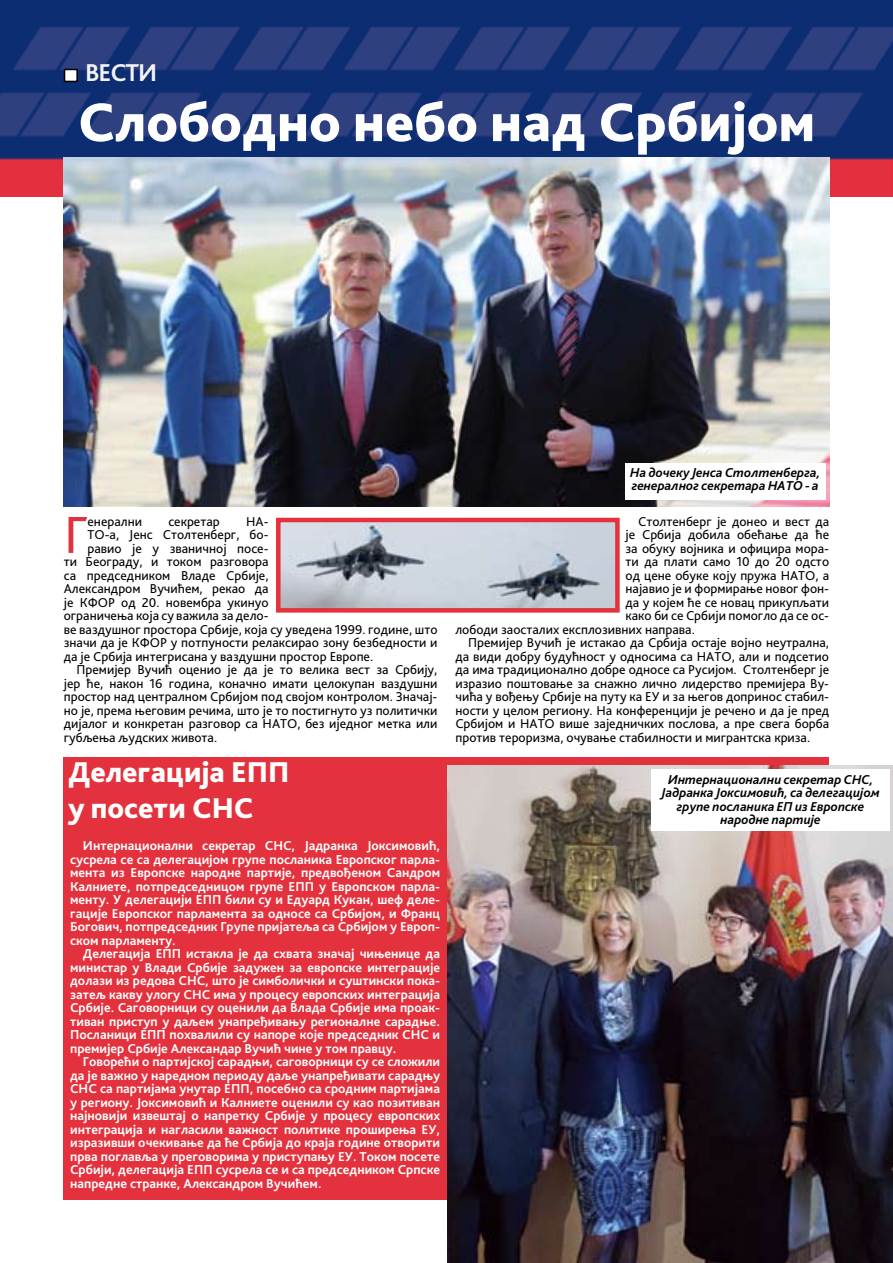
<style>
.page{position:relative;width:893px;height:1263px;background:#fff}
.page>*{position:absolute;margin:0;border:0;box-sizing:border-box;transform-origin:0 0}
.t1{font:800 57px "Bliss Pro";color:#fff}
.t2{font:54.45px "Bliss Pro";color:#e3323d}
.t3{font:800 30px/36px "Bliss Pro";color:#fff}
.t4{font:700 25.5px "Bliss Pro";letter-spacing:-.04em;color:#f3f3f3}
.t5{font:13.5px "Bliss Pro";color:#000}
.t6{font:700 13.5px/13.5px "Bliss Pro";color:#fff;text-align:justify}
.t7{font:italic 700 13.5px/13.5px "Bliss Pro";color:#000}
</style>
<div class="page">
<img style="left:0;top:0;width:893px;height:196px">
<div style="left:65px;top:69px;width:12px;height:12px;background:#fff"></div>
<div style="left:64px;top:69px;width:14px;height:13px;border:2px solid #000"></div>
<div style="left:64px;top:757px;width:765px;height:442px;background:#e3323d"></div>
<img style="left:281px;top:523px;width:334px;height:85px">
<div style="left:276px;top:518px;width:344px;height:95px;border:4px solid #e3323d"></div>
<img style="left:64px;top:157px;width:765px;height:349px">
<img style="left:448px;top:765px;width:445px;height:498px">
<div style="left:625px;top:463px;width:200px;height:37px;background:#fff"></div>
<div style="left:652px;top:770px;width:238px;height:61px;background:#fff"></div>
<h3 class="t4" style="left:85px;top:57px;width:74px">ВЕСТИ</h3>
<h1 class="t1" style="left:78px;top:87px;width:739px">Слободно небо над Србијом</h1>
<h2 class="t2" style="left:64px;top:501px;width:25px">Г</h2>
<p class="t5" style="left:88px;top:513px;width:56px">енерални</p>
<p class="t5" style="left:168px;top:513px;width:53px">секретар</p>
<p class="t5" style="left:246px;top:513px;width:24px">НА-</p>
<p class="t5" style="left:88px;top:526px;width:183px">ТО-а, Јенс Столтенберг, бо-</p>
<p class="t5" style="left:88px;top:540px;width:182px">равио је у званичној посе-</p>
<p class="t5" style="left:64px;top:553px;width:206px">ти Београду, и током разговора</p>
<p class="t5" style="left:64px;top:567px;width:206px">са председником Владе Србије,</p>
<p class="t5" style="left:64px;top:580px;width:206px">Александром Вучићем, рекао да</p>
<p class="t5" style="left:64px;top:594px;width:206px">је КФОР од 20. новембра укинуо</p>
<p class="t5" style="left:64px;top:607px;width:206px">ограничења која су важила за дело-</p>
<p class="t5" style="left:64px;top:621px;width:375px">ве ваздушног простора Србије, која су уведена 1999. године, што</p>
<p class="t5" style="left:64px;top:634px;width:375px">значи да је КФОР у потпуности релаксирао зону безбедности и</p>
<p class="t5" style="left:64px;top:648px;width:311px">да је Србија интегрисана у ваздушни простор Европе.</p>
<p class="t5" style="left:77px;top:661px;width:362px">Премијер Вучић оценио је да је то велика вест за Србију,</p>
<p class="t5" style="left:64px;top:675px;width:375px">јер ће, након 16 година, коначно имати целокупан ваздушни</p>
<p class="t5" style="left:64px;top:688px;width:375px">простор над централном Србијом под својом контролом. Значај-</p>
<p class="t5" style="left:64px;top:702px;width:375px">но је, према његовим речима, што је то постигнуто уз политички</p>
<p class="t5" style="left:64px;top:715px;width:375px">дијалог и конкретан разговор са НАТО, без иједног метка или</p>
<p class="t5" style="left:64px;top:729px;width:155px">губљења људских живота.</p>
<h3 class="t3" style="left:68px;top:754px;width:223px">Делегација ЕПП у посети СНС</h3>
<p class="t6" style="left:70px;top:838px;width:371px;text-indent:13px">Интернационални секретар СНС, Јадранка Јоксимовић, сусрела се са делегацијом групе посланика Европског парла&shy;мента из Европске народне партије, предвођеном Сандром Калниете, потпредседницом групе ЕПП у Европском парла&shy;менту. У делегацији ЕПП били су и Едуард Кукан, шеф деле&shy;гације Европског парламента за односе са Србијом, и Франц Богович, потпредседник Групе пријатеља са Србијом у Европ&shy;ском парламенту.</p>
<p class="t6" style="left:70px;top:946px;width:371px;text-indent:13px">Делегација ЕПП истакла је да схвата значај чињенице да министар у Влади Србије задужен за европске интеграције долази из редова СНС, што је симболички и суштински пока&shy;затељ какву улогу СНС има у процесу европских интеграција Србије. Саговорници су оценили да Влада Србије има проак&shy;тиван приступ у даљем унапређивању регионалне сарадње.<br>Посланици ЕПП похвалили су напоре које председник СНС и премијер Србије Александар Вучић чине у том правцу.</p>
<p class="t6" style="left:70px;top:1054px;width:371px;text-indent:13px">Говорећи о партијској сарадњи, саговорници су се сложили да је важно у наредном периоду даље унапређивати сарадњу СНС са партијама унутар ЕПП, посебно са сродним партијама у региону. Јоксимовић и Калниете оценили су као позитиван најновији извештај о напретку Србије у процесу европских интеграција и нагласили важност политике проширења ЕУ, изразивши очекивање да ће Србија до краја године отворити прва поглавља у преговорима у приступању ЕУ. Током посете Србији, делегација ЕПП сусрела се и са председником Српске напредне странке, Александром Вучићем.</p>
<p class="t7" style="left:630px;top:465px;width:192px">На дочеку Јенса Столтенберга, генералног секретара НАТО - а</p>
<p class="t5" style="left:638px;top:513px;width:192px">Столтенберг је донео и вест да</p>
<p class="t5" style="left:625px;top:526px;width:205px">је Србија добила обећање да ће</p>
<p class="t5" style="left:625px;top:540px;width:205px">за обуку војника и официра мора-</p>
<p class="t5" style="left:625px;top:553px;width:205px">ти да плати само 10 до 20 одсто</p>
<p class="t5" style="left:625px;top:567px;width:205px">од цене обуке коју пружа НАТО, а</p>
<p class="t5" style="left:625px;top:580px;width:205px">најавио је и формирање новог фон-</p>
<p class="t5" style="left:625px;top:594px;width:205px">да у којем ће се новац прикупљати</p>
<p class="t5" style="left:625px;top:607px;width:205px">како би се Србији помогло да се ос-</p>
<p class="t5" style="left:455px;top:621px;width:241px">лободи заосталих експлозивних направа.</p>
<p class="t5" style="left:468px;top:634px;width:362px">Премијер Вучић је истакао да Србија остаје војно неутрална,</p>
<p class="t5" style="left:455px;top:648px;width:375px">да види добру будућност у односима са НАТО, али и подсетио</p>
<p class="t5" style="left:455px;top:661px;width:375px">да има традиционално добре односе са Русијом. Столтенберг је</p>
<p class="t5" style="left:455px;top:675px;width:375px">изразио поштовање за снажно лично лидерство премијера Ву-</p>
<p class="t5" style="left:455px;top:688px;width:375px">чића у вођењу Србије на путу ка ЕУ и за његов допринос стабил-</p>
<p class="t5" style="left:455px;top:702px;width:375px">ности у целом региону. На конференцији је речено и да је пред</p>
<p class="t5" style="left:455px;top:715px;width:375px">Србијом и НАТО више заједничких послова, а пре свега борба</p>
<p class="t5" style="left:455px;top:729px;width:356px">против тероризма, очување стабилности и мигрантска криза.</p>
<p class="t7" style="left:662px;top:772px;width:220px;text-align:center">Интернационални секретар СНС,<br>Јадранка Јоксимовић, са делегацијом групе посланика ЕП из Европске народне партије</p>
</div>
